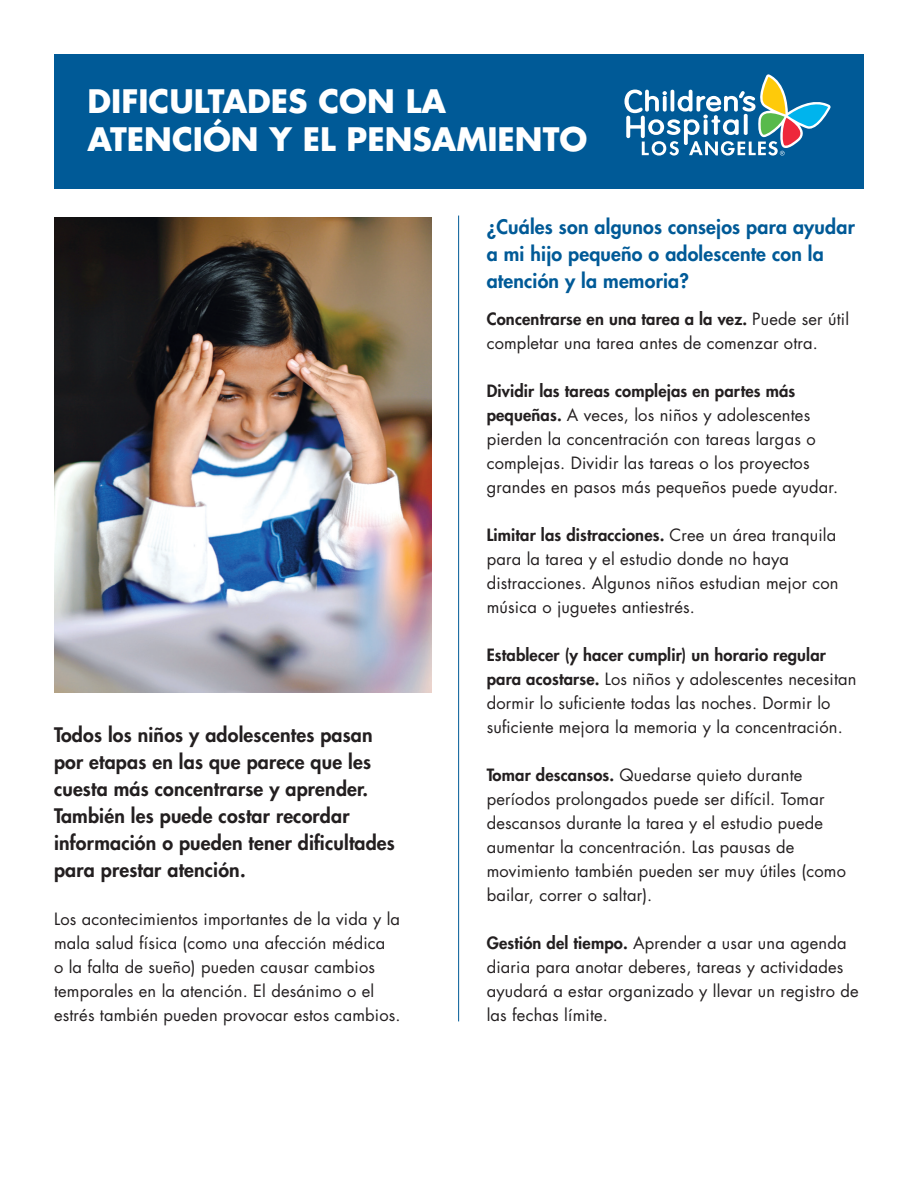
<style>
.page{position:relative;width:918px;height:1188px;background:#fff}
.page>*{position:absolute;margin:0;border:0;box-sizing:border-box;transform-origin:0 0}
.t1{font:700 31.5px/37.8px "Futura Std";color:#fff}
.t2{font:800 19.5px/27px "Futura Std";letter-spacing:.01em;color:#231f20}
.t3{font:800 19.5px/27px "Futura Std";letter-spacing:.01em;color:#005a97}
.t4{font:16.5px/24px "Futura Std";letter-spacing:.01em;color:#231f20}
.s1{font-weight:800}
</style>
<div class="page">
<div style="left:54px;top:54px;width:810px;height:135px;background:#005a97"></div>
<svg style="left:624px;top:74px;width:207px;height:82px"></svg>
<img style="left:54px;top:218px;width:378px;height:475px">
<hr style="left:458px;top:216px;width:1px;height:805px;background:#005a97">
<p class="t1" style="left:87px;top:82px;width:501px">DIFICULTADES CON LA<br>ATENCIÓN Y EL PENSAMIENTO</p>
<p class="t2" style="left:54px;top:722px;width:342px">Todos los niños y adolescentes pasan por etapas en las que parece que les cuesta más concentrarse y aprender.<br>También les puede costar recordar información o pueden tener dificultades para prestar atención.</p>
<p class="t4" style="left:54px;top:908px;width:348px">Los acontecimientos importantes de la vida y la mala salud física (como una afección médica<br>o la falta de sueño) pueden causar cambios temporales en la atención. El desánimo o el estrés también pueden provocar estos cambios.</p>
<p class="t3" style="left:487px;top:213px;width:370px">¿Cuáles son algunos consejos para ayudar a mi hijo pequeño o adolescente con la atención y la memoria?</p>
<p class="t4" style="left:487px;top:308px;width:364px"><span class="s1">Concentrarse en una tarea a la vez.</span> Puede ser útil completar una tarea antes de comenzar otra.</p>
<p class="t4" style="left:487px;top:380px;width:353px"><span class="s1">Dividir las tareas complejas en partes más pequeñas.</span> A veces, los niños y adolescentes pierden la concentración con tareas largas o complejas. Dividir las tareas o los proyectos grandes en pasos más pequeños puede ayudar.</p>
<p class="t4" style="left:487px;top:524px;width:353px"><span class="s1">Limitar las distracciones.</span> Cree un área tranquila para la tarea y el estudio donde no haya distracciones. Algunos niños estudian mejor con música o juguetes antiestrés.</p>
<p class="t4" style="left:487px;top:644px;width:371px"><span class="s1">Establecer (y hacer cumplir) un horario regular para acostarse.</span> Los niños y adolescentes necesitan dormir lo suficiente todas las noches. Dormir lo suficiente mejora la memoria y la concentración.</p>
<p class="t4" style="left:487px;top:764px;width:361px"><span class="s1">Tomar descansos.</span> Quedarse quieto durante períodos prolongados puede ser difícil. Tomar descansos durante la tarea y el estudio puede aumentar la concentración. Las pausas de movimiento también pueden ser muy útiles (como bailar, correr o saltar).</p>
<p class="t4" style="left:487px;top:932px;width:374px"><span class="s1">Gestión del tiempo.</span> Aprender a usar una agenda diaria para anotar deberes, tareas y actividades ayudará a estar organizado y llevar un registro de las fechas límite.</p>
</div>
